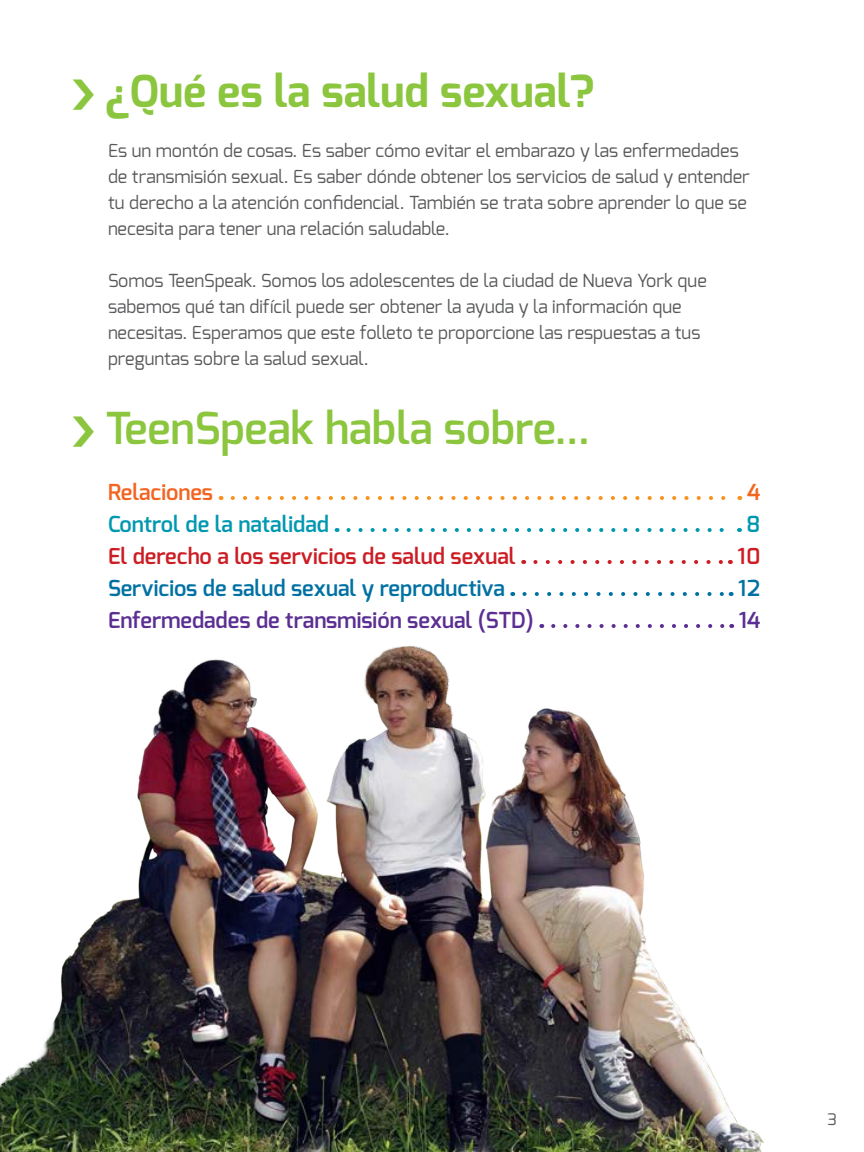
<style>
.page{position:relative;width:864px;height:1152px;background:#fff}
.page>*{position:absolute;margin:0;border:0;box-sizing:border-box;transform-origin:0 0}
.t1{font:600 44px "Exo";color:#8bc63e}
.t2{font:700 44px "Exo";color:#8bc63e}
.t3{font:600 22px "Exo";color:#5b2e91}
.t4{font:600 22px "Exo";color:#cc1d24}
.t5{font:600 22px "Exo";color:#0071a2}
.t6{font:600 22px "Exo";color:#0098b0}
.t7{font:600 22px "Exo";color:#f36421}
.t8{font:18px/26px "Exo";color:#57585a}
.t9{font:16px "Exo";color:#57585a}
</style>
<div class="page">
<svg style="left:233px;top:496px;width:493px;height:4px"></svg>
<svg style="left:348px;top:528px;width:376px;height:4px"></svg>
<img style="left:0;top:560px;width:764px;height:592px">
<h1 class="t2" style="left:106px;top:63px;width:490px">¿Qué es la salud sexual?</h1>
<p class="t8" style="left:108px;top:138px;width:643px">Es un montón de cosas. Es saber cómo evitar el embarazo y las enfermedades de transmisión sexual. Es saber dónde obtener los servicios de salud y entender tu derecho a la atención confidencial. También se trata sobre aprender lo que se necesita para tener una relación saludable.</p>
<p class="t8" style="left:108px;top:268px;width:600px">Somos TeenSpeak. Somos los adolescentes de la ciudad de Nueva York que sabemos qué tan difícil puede ser obtener la ayuda y la información que necesitas. Esperamos que este folleto te proporcione las respuestas a tus preguntas sobre la salud sexual.</p>
<h1 class="t1" style="left:106px;top:400px;width:486px">TeenSpeak habla sobre...</h1>
<p class="t7" style="left:108px;top:478px;width:107px">Relaciones</p>
<p class="t7" style="left:747px;top:478px;width:15px">4</p>
<p class="t6" style="left:108px;top:510px;width:223px">Control de la natalidad</p>
<p class="t6" style="left:747px;top:510px;width:15px">8</p>
<p class="t4" style="left:108px;top:542px;width:409px">El derecho a los servicios de salud sexual</p>
<p class="t4" style="left:737px;top:542px;width:24px">10</p>
<p class="t5" style="left:108px;top:574px;width:398px">Servicios de salud sexual y reproductiva</p>
<p class="t5" style="left:738px;top:574px;width:24px">12</p>
<p class="t3" style="left:108px;top:606px;width:427px">Enfermedades de transmisión sexual (STD)</p>
<p class="t3" style="left:739px;top:606px;width:23px">14</p>
<p class="t9" style="left:827px;top:1109px;width:11px">3</p>
</div>
